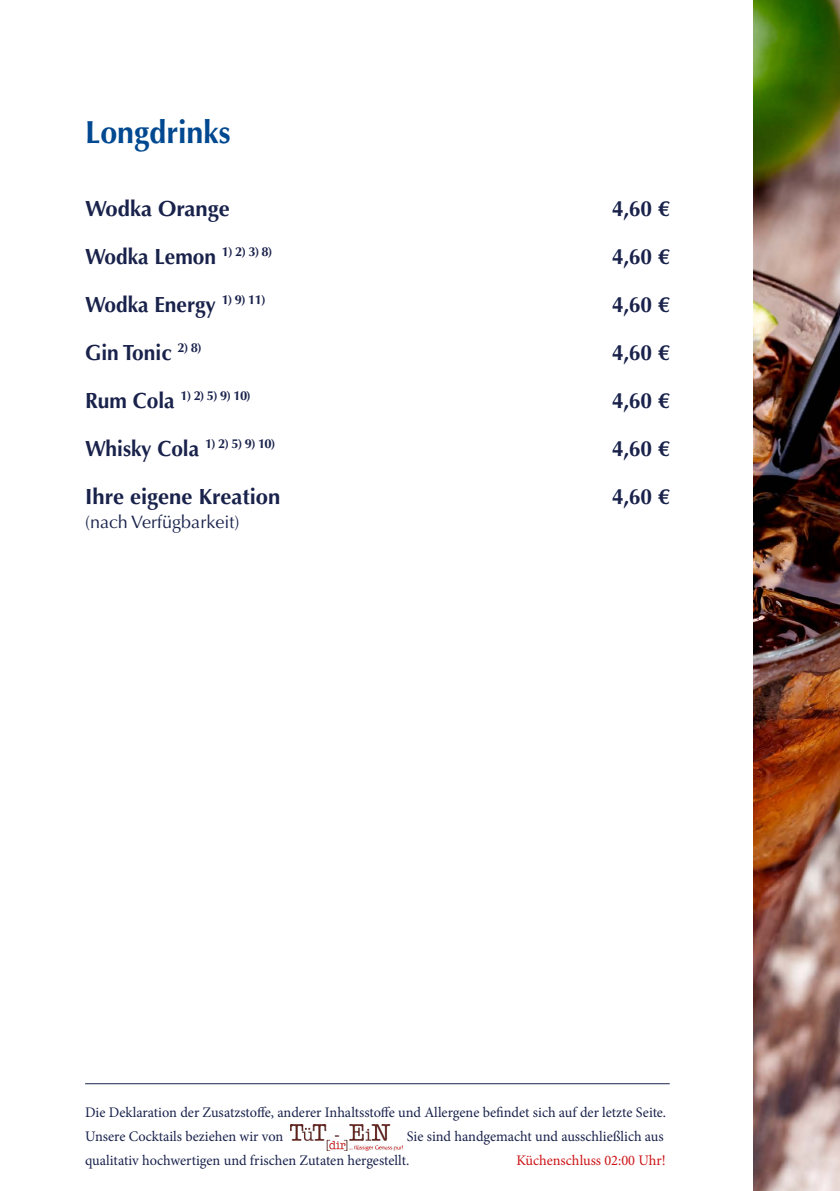
<style>
.page{position:relative;width:840px;height:1191px;background:#fff}
.page>*{position:absolute;margin:0;border:0;box-sizing:border-box;transform-origin:0 0}
.t1{font:700 32px "Optima LT Std";color:#004890;scale:.95 1}
.t2{font:700 22px/48px "Optima LT Std";color:#19224b}
.t3{font:700 22px/48px "Optima LT Std";color:#19224b;text-align:justify;scale:.95 1}
.t4{font:18px "Optima LT Std";color:#19224b}
.t5{font:14.6px/24px "Minion Pro";color:#19224b}
.t6{font:14.6px "Minion Pro";letter-spacing:-.005em;color:#cd1316}
.t7{font:700 13px "Optima LT Std";color:#19224b}
.s1{font-size:22px}
</style>
<div class="page">
<img style="left:290px;top:1124px;width:112px;height:26px">
<hr style="left:85px;top:1083px;width:584px;height:1px;background:#19224b">
<img style="left:753px;top:0;width:86px;height:1191px">
<h1 class="t1" style="left:85px;top:113px;width:154px">Longdrinks</h1>
<h2 class="t2" style="left:85px;top:185px;width:189px">Wodka Orange<br>Wodka Lemon <sup>1)</sup> <sup>2)</sup> <sup>3)</sup> <sup>8)<br></sup>Wodka Energy <sup>1)</sup> <sup>9)</sup> <sup>11)<br></sup>Gin Tonic <sup>2)</sup> <sup>8)</sup></h2>
<p class="t7" style="left:85px;top:388px;width:167px"><span class="s1">Rum Cola</span> 1) 2) 5) 9) 10)</p>
<p class="t7" style="left:85px;top:436px;width:192px"><span class="s1">Whisky Cola</span> 1) 2) 5) 9) 10)</p>
<h2 class="t2" style="left:85px;top:473px;width:197px">Ihre eigene Kreation</h2>
<p class="t4" style="left:85px;top:511px;width:156px">(nach Verfügbarkeit)</p>
<h2 class="t3" style="left:611px;top:185px;width:62px">4,60 € 4,60 € 4,60 € 4,60 € 4,60 € 4,60 € 4,60 €</h2>
<p class="t5" style="left:85px;top:1100px;width:582px">Die Deklaration der Zusatzstoffe, anderer Inhaltsstoffe und Allergene befindet sich auf der letzte Seite.<br>Unsere Cocktails beziehen wir von</p>
<p class="t5" style="left:85px;top:1124px;width:579px;text-indent:321px">Sie sind handgemacht und ausschließlich aus qualitativ hochwertigen und frischen Zutaten hergestellt.</p>
<p class="t6" style="left:516px;top:1150px;width:150px">Küchenschluss 02:00 Uhr!</p>
</div>
